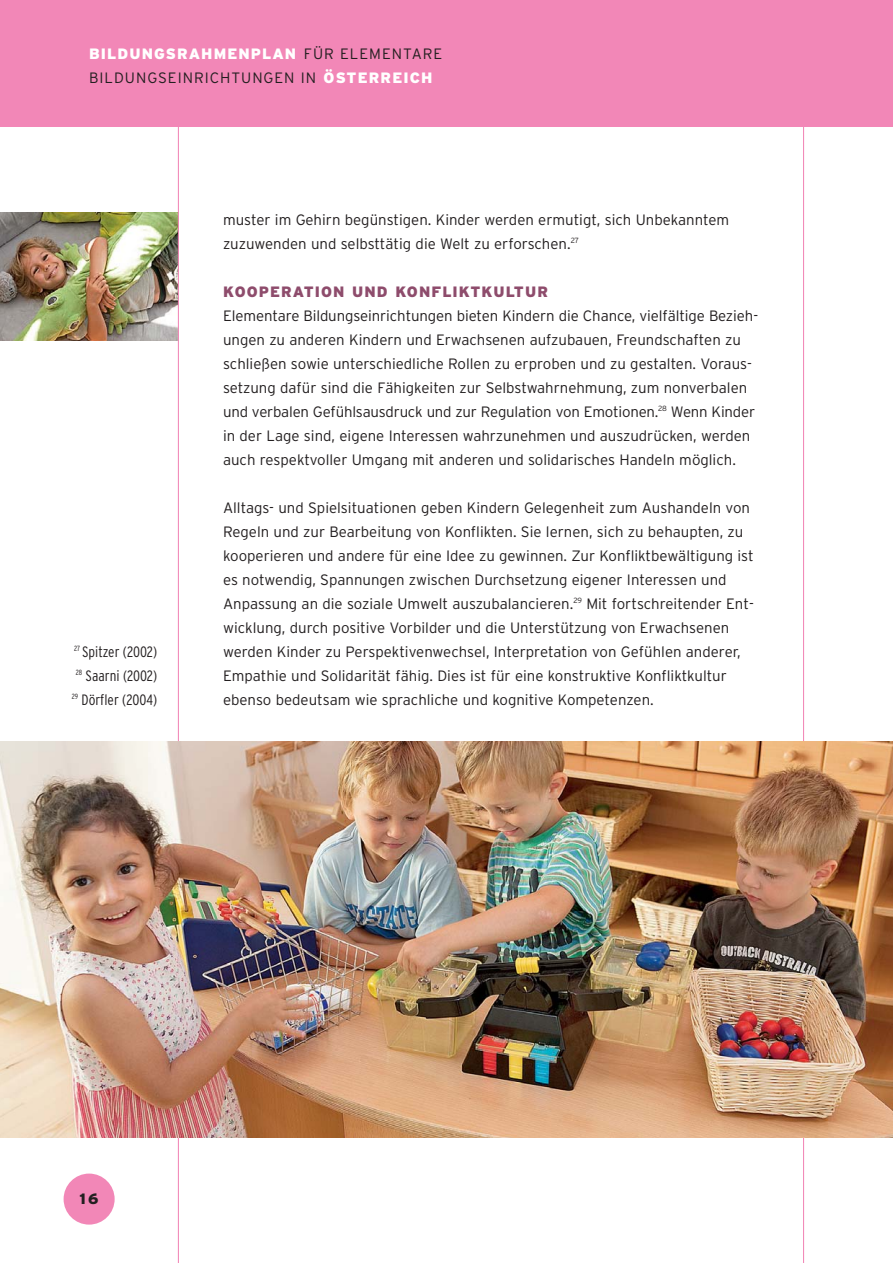
<style>
.page{position:relative;width:893px;height:1263px;background:#fff}
.page>*{position:absolute;margin:0;border:0;box-sizing:border-box;transform-origin:0 0}
.t1{font:300 15px/24px "Interstate";color:#231f20}
.t2{font:300 15px/24px "Interstate";letter-spacing:.065em;color:#231f20}
.t3{font:300 condensed 15px/24px "Interstate";color:#231f20;text-align:justify}
.t4{font:900 15px "Interstate";letter-spacing:.07em;color:#8e4c6c}
.t5{font:900 15px "Interstate";color:#231f20}
.s1{font-weight:900;color:#fff}
</style>
<div class="page">
<img style="left:0;top:213px;width:178px;height:127px">
<hr style="left:178px;top:126px;width:1px;height:1137px;background:#f287b7">
<hr style="left:803px;top:126px;width:1px;height:1137px;background:#f287b7">
<img style="left:0;top:742px;width:893px;height:395px">
<div style="left:0;top:0;width:893px;height:126px;background:#f287b7"></div>
<div style="left:64px;top:1174px;width:51px;height:51px;background:#f287b7;border-radius:50%"></div>
<p class="t2" style="left:89px;top:43px;width:355px"><span class="s1">BILDUNGSRAHMENPLAN</span> FÜR ELEMENTARE<br>BILDUNGSEINRICHTUNGEN IN <span class="s1">ÖSTERREICH</span></p>
<p class="t3" style="left:72px;top:641px;width:87px"><sup>27</sup> Spitzer (2002)<br><sup>28</sup> Saarni (2002)<br><sup>29</sup> Dörfler (2004)</p>
<p class="t1" style="left:223px;top:209px;width:508px">muster im Gehirn begünstigen. Kinder werden ermutigt, sich Unbekanntem zuzuwenden und selbsttätig die Welt zu erforschen.<sup>27</sup></p>
<p class="t4" style="left:223px;top:286px;width:327px">KOOPERATION UND KONFLIKTKULTUR</p>
<p class="t1" style="left:223px;top:305px;width:537px">Elementare Bildungseinrichtungen bieten Kindern die Chance, vielfältige Bezieh&shy;ungen zu anderen Kindern und Erwachsenen aufzubauen, Freundschaften zu schließen sowie unterschiedliche Rollen zu erproben und zu gestalten. Voraus&shy;setzung dafür sind die Fähigkeiten zur Selbstwahrnehmung, zum nonverbalen und verbalen Gefühlsausdruck und zur Regulation von Emotionen.<sup>28</sup> Wenn Kinder in der Lage sind, eigene Interessen wahrzunehmen und auszudrücken, werden auch respektvoller Umgang mit anderen und solidarisches Handeln möglich.</p>
<p class="t1" style="left:223px;top:497px;width:532px">Alltags- und Spielsituationen geben Kindern Gelegenheit zum Aushandeln von Regeln und zur Bearbeitung von Konflikten. Sie lernen, sich zu behaupten, zu kooperieren und andere für eine Idee zu gewinnen. Zur Konfliktbewältigung ist es notwendig, Spannungen zwischen Durchsetzung eigener Interessen und Anpassung an die soziale Umwelt auszubalancieren.<sup>29</sup> Mit fortschreitender Ent&shy;wicklung, durch positive Vorbilder und die Unterstützung von Erwachsenen werden Kinder zu Perspektivenwechsel, Interpretation von Gefühlen anderer, Empathie und Solidarität fähig. Dies ist für eine konstruktive Konfliktkultur ebenso bedeutsam wie sprachliche und kognitive Kompetenzen.</p>
<p class="t5" style="left:80px;top:1193px;width:20px">16</p>
</div>
